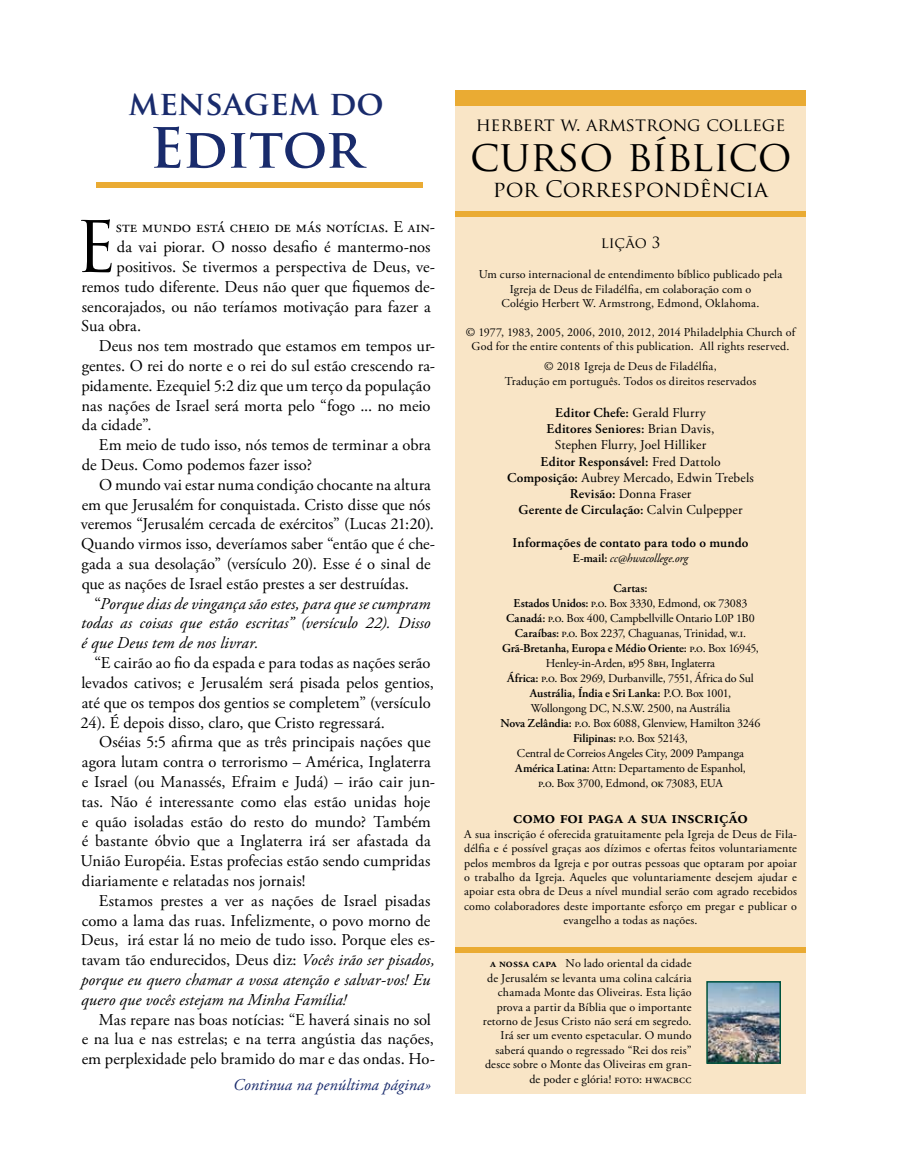
<style>
.page{position:relative;width:905px;height:1175px;background:#fff}
.page>*{position:absolute;margin:0;border:0;box-sizing:border-box;transform-origin:0 0}
.t1{font:69.15px "Trajan Pro";color:#000}
.t2{font:700 54px "Trajan Pro";letter-spacing:-.015em;color:#192b6c}
.t3{font:42px "Trajan Pro";letter-spacing:-.015em;color:#000}
.t4{font:700 33px "Trajan Pro";color:#192b6c}
.t5{font:22.2px "Trajan Pro";letter-spacing:-.005em;color:#000}
.t6{font:18px "Trajan Pro";letter-spacing:-.005em;color:#000}
.t7{font:600 18px "Adobe Garamond Pro";letter-spacing:-.01em;color:#000}
.t8{font:16.5px/19.8px "Adobe Garamond Pro";color:#000}
.t9{font:italic 16.5px "Adobe Garamond Pro";letter-spacing:.005em;color:#000}
.t10{font:italic 16.5px "Adobe Garamond Pro";letter-spacing:.005em;color:#192b6c}
.t11{font:15px "Trajan Pro";letter-spacing:-.01em;color:#000}
.t12{font:13.5px/16.2px "Adobe Garamond Pro";color:#000;text-align:center}
.t13{font:600 13.5px "Adobe Garamond Pro";letter-spacing:.015em;color:#000}
.t14{font:12px/15px "Adobe Garamond Pro";letter-spacing:-.005em;color:#000;text-align:center}
.t15{font:12px/14.4px "Adobe Garamond Pro";letter-spacing:.015em;color:#000;text-align:center}
.t16{font:italic 12px "Adobe Garamond Pro";letter-spacing:-.01em;color:#000}
.s1{font-style:normal}
.s2{font-style:italic}
.s3{font-weight:600}
.s4{font-weight:600;font-style:normal}
</style>
<div class="page">
<div style="left:455px;top:90px;width:351px;height:1004px;background:#f9e5c6"></div>
<img style="left:709px;top:984px;width:69px;height:76px">
<div style="left:706px;top:981px;width:75px;height:82px;border:2px solid #00523d"></div>
<div style="left:455px;top:90px;width:351px;height:15px;background:#eaab33"></div>
<div style="left:455px;top:211px;width:351px;height:5px;background:#eaab33"></div>
<div style="left:455px;top:947px;width:351px;height:5px;background:#eaab33"></div>
<div style="left:96px;top:182px;width:326px;height:6px;background:#eaab33"></div>
<h3 class="t4" style="left:129px;top:82px;width:257px">mensagem do</h3>
<h2 class="t2" style="left:150px;top:114px;width:214px">Editor</h2>
<h1 class="t1" style="left:75px;top:203px;width:44px">E</h1>
<p class="t8" style="left:116px;top:218px;width:321px">ste mundo está cheio de más notícias. E ain-</p>
<p class="t8" style="left:117px;top:237px;width:315px">da vai piorar. O nosso desafio é mantermo-nos</p>
<p class="t8" style="left:117px;top:257px;width:320px">positivos. Se tivermos a perspectiva de Deus, ve-</p>
<p class="t8" style="left:81px;top:277px;width:355px">remos tudo diferente. Deus não quer que fiquemos de-</p>
<p class="t8" style="left:82px;top:297px;width:350px">sencorajados, ou não teríamos motivação para fazer a</p>
<p class="t8" style="left:81px;top:317px;width:61px">Sua obra.</p>
<p class="t8" style="left:99px;top:336px;width:338px">Deus nos tem mostrado que estamos em tempos ur-</p>
<p class="t8" style="left:82px;top:356px;width:355px">gentes. O rei do norte e o rei do sul estão crescendo ra-</p>
<p class="t8" style="left:81px;top:376px;width:351px">pidamente. Ezequiel 5:2 diz que um terço da população</p>
<p class="t8" style="left:81px;top:396px;width:351px">nas nações de Israel será morta pelo “fogo ... no meio</p>
<p class="t8" style="left:82px;top:416px;width:71px">da cidade”.</p>
<p class="t8" style="left:99px;top:435px;width:333px">Em meio de tudo isso, nós temos de terminar a obra</p>
<p class="t8" style="left:82px;top:455px;width:232px">de Deus. Como podemos fazer isso?</p>
<p class="t8" style="left:99px;top:475px;width:333px">O mundo vai estar numa condição chocante na altura</p>
<p class="t8" style="left:82px;top:495px;width:350px">em que Jerusalém for conquistada. Cristo disse que nós</p>
<p class="t8" style="left:81px;top:515px;width:355px">veremos “Jerusalém cercada de exércitos” (Lucas 21:20).</p>
<p class="t8" style="left:81px;top:534px;width:355px">Quando virmos isso, deveríamos saber “então que é che-</p>
<p class="t8" style="left:82px;top:554px;width:350px">gada a sua desolação” (versículo 20). Esse é o sinal de</p>
<p class="t8" style="left:82px;top:574px;width:329px">que as nações de Israel estão prestes a ser destruídas.</p>
<p class="t9" style="left:94px;top:593px;width:337px"><span class="s1">“</span>Porque dias de vingança são estes, para que se cumpram</p>
<p class="t9" style="left:81px;top:613px;width:351px">todas as coisas que estão escritas” (versículo 22). Disso</p>
<p class="t9" style="left:81px;top:633px;width:179px">é que Deus tem de nos livrar.</p>
<p class="t8" style="left:80px;top:653px;width:355px;text-indent:14px">“E cairão ao fio da espada e para todas as nações serão levados cativos; e Jerusalém será pisada pelos gentios, até que os tempos dos gentios se completem” (versículo 24). É depois disso, claro, que Cristo regressará.</p>
<p class="t8" style="left:81px;top:732px;width:356px;text-indent:19px">Oséias 5:5 afirma que as três principais nações que agora lutam contra o terrorismo – América, Inglaterra e Israel (ou Manassés, Efraim e Judá) – irão cair jun&shy;tas. Não é interessante como elas estão unidas hoje e quão isoladas estão do resto do mundo? Também é bastante óbvio que a Inglaterra irá ser afastada da União Européia. Estas profecias estão sendo cumpridas diariamente e relatadas nos jornais!</p>
<p class="t8" style="left:81px;top:891px;width:356px;text-indent:18px">Estamos prestes a ver as nações de Israel pisadas como a lama das ruas. Infelizmente, o povo morno de Deus, irá estar lá no meio de tudo isso. Porque eles es&shy;tavam tão endurecidos, Deus diz: <span class="s2">Vocês irão ser pisados, porque eu quero chamar a vossa atenção e salvar-vos! Eu quero que vocês estejam na Minha Família!</span></p>
<p class="t8" style="left:82px;top:1010px;width:355px;text-indent:17px">Mas repare nas boas notícias: “E haverá sinais no sol e na lua e nas estrelas; e na terra angústia das nações, em perplexidade pelo bramido do mar e das ondas. Ho-</p>
<p class="t10" style="left:233px;top:1074px;width:199px">Continua na penúltima página»</p>
<p class="t6" style="left:476px;top:113px;width:311px">herbert w. armstrong college</p>
<h3 class="t3" style="left:470px;top:129px;width:323px">curso bíblico</h3>
<h3 class="t5" style="left:492px;top:174px;width:277px">por Correspondência</h3>
<p class="t11" style="left:600px;top:233px;width:61px">lição 3</p>
<p class="t15" style="left:478px;top:268px;width:305px">Um curso internacional de entendimento bíblico publicado pela<br>Igreja de Deus de Filadélfia, em colaboração com o<br>Colégio Herbert W. Armstrong, Edmond, Oklahoma.</p>
<p class="t14" style="left:466px;top:325px;width:332px;line-height:14.4px">© 1977, 1983, 2005, 2006, 2010, 2012, 2014 Philadelphia Church of<br>God for the entire contents of this publication. All rights reserved.</p>
<p class="t14" style="left:504px;top:359px;width:253px;line-height:14.4px">© 2018 Igreja de Deus de Filadélfia,<br>Tradução em português. Todos os direitos reservados</p>
<p class="t12" style="left:507px;top:405px;width:248px"><span class="s3">Editor Chefe:</span> Gerald Flurry<br><span class="s3">Editores Seniores:</span> Brian Davis,<br>Stephen Flurry, Joel Hilliker<br><span class="s3">Editor Responsável:</span> Fred Dattolo <span class="s3">Composição:</span> Aubrey Mercado, Edwin Trebels <span class="s3">Revisão:</span> Donna Fraser<br><span class="s3">Gerente de Circulação:</span> Calvin Culpepper</p>
<p class="t13" style="left:512px;top:534px;width:237px">Informações de contato para todo o mundo</p>
<p class="t16" style="left:573px;top:550px;width:117px"><span class="s4">E-mail:</span> cc@hwacollege.org</p>
<p class="t14" style="left:500px;top:580px;width:262px"><span class="s3">Cartas:<br>Estados Unidos:</span> p.o. Box 3330, Edmond, ok 73083<br><span class="s3">Canadá:</span> p.o. Box 400, Campbellville Ontario L0P 1B0<br><span class="s3">Caraíbas:</span> p.o. Box 2237, Chaguanas, Trinidad, w.i.<br><span class="s3">Grã-Bretanha, Europa e Médio Oriente:</span> p.o. Box 16945, Henley-in-Arden, b95 8bh, Inglaterra<br><span class="s3">África:</span> p.o. Box 2969, Durbanville, 7551, África do Sul <span class="s3">Austrália, Índia e Sri Lanka:</span> P.O. Box 1001, Wollongong DC, N.S.W. 2500, na Austrália<br><span class="s3">Nova Zelândia:</span> p.o. Box 6088, Glenview, Hamilton 3246<br><span class="s3">Filipinas:</span> p.o. Box 52143,<br>Central de Correios Angeles City, 2009 Pampanga <span class="s3">América Latina:</span> Attn: Departamento de Espanhol,<br>p.o. Box 3700, Edmond, ok 73083, EUA</p>
<p class="t7" style="left:513px;top:807px;width:236px">como foi paga a sua inscrição</p>
<p class="t15" style="left:464px;top:827px;width:334px">A sua inscrição é oferecida gratuitamente pela Igreja de Deus de Fila&shy;délfia e é possível graças aos dízimos e ofertas feitos voluntariamente pelos membros da Igreja e por outras pessoas que optaram por apoiar o trabalho da Igreja. Aqueles que voluntariamente desejem ajudar e apoiar esta obra de Deus a nível mundial serão com agrado recebidos como colaboradores deste importante esforço em pregar e publicar o evangelho a todas as nações.</p>
<p class="t14" style="left:483px;top:956px;width:210px;line-height:14.4px;text-align:right"><span class="s3">a nossa capa</span> No lado oriental da cidade de Jerusalém se levanta uma colina calcária chamada Monte das Oliveiras. Esta lição prova a partir da Bíblia que o importante retorno de Jesus Cristo não será em segredo.<br>Irá ser um evento espetacular. O mundo saberá quando o regressado “Rei dos reis” desce sobre o Monte das Oliveiras em gran&shy;de poder e glória! foto: hwacbcc</p>
</div>
